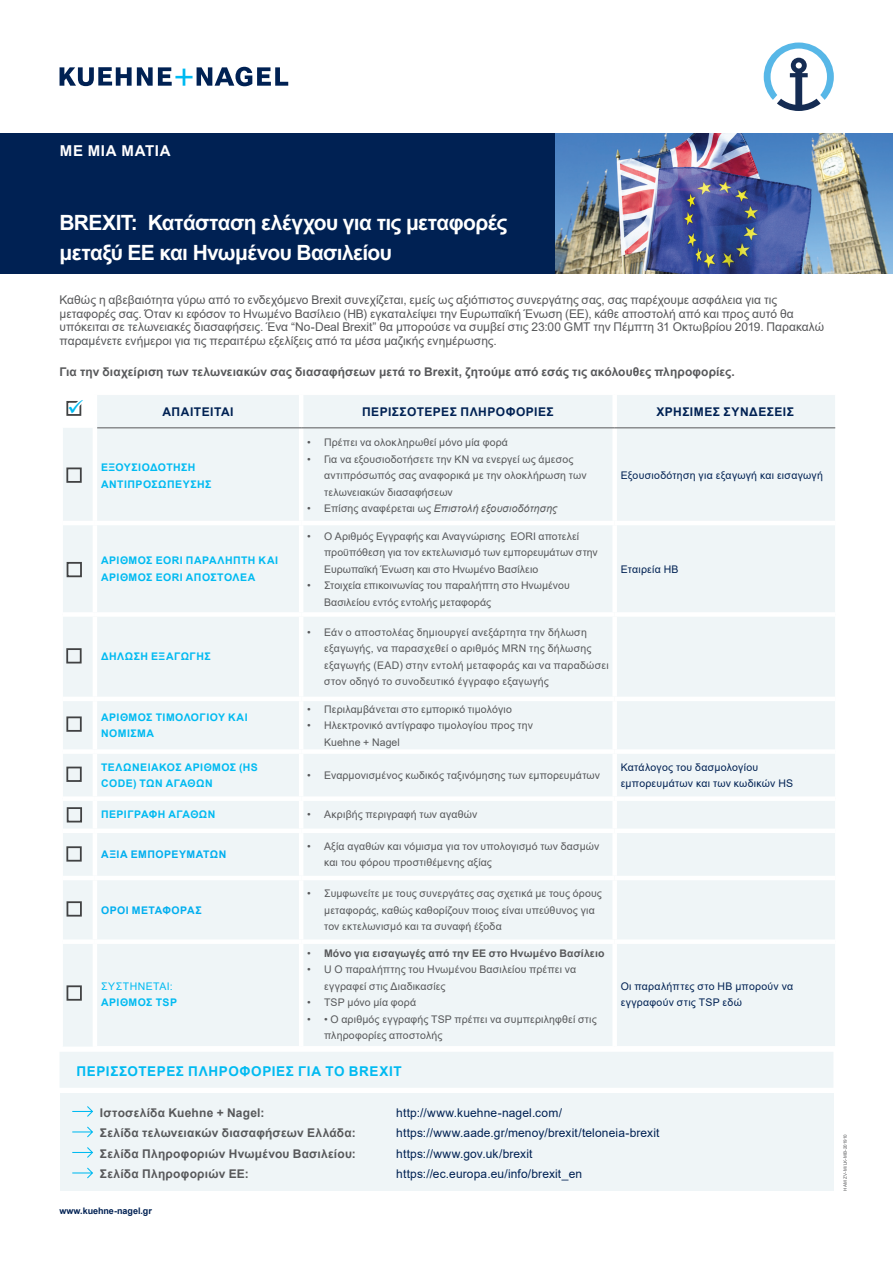
<style>
.page{position:relative;width:893px;height:1263px;background:#fff}
.page>*{position:absolute;margin:0;border:0;box-sizing:border-box;transform-origin:0 0}
.t1{font:700 21px/30px "Arial";letter-spacing:-.03em;color:#fff}
.t2{font:700 15px "Arial";letter-spacing:.05em;color:#fff}
.t3{font:700 13.5px "Arial";letter-spacing:.045em;color:#00baf1}
.t4{font:12px/13.5px "Arial";color:#57585a}
.t5{font:700 12px "Arial";letter-spacing:.01em;color:#57585a}
.t6{font:12px "Arial";letter-spacing:.01em;color:#002153}
.t7{font:700 12px "Arial";letter-spacing:.04em;color:#002153}
.t8{font:10.5px/16.5px "Arial";letter-spacing:.015em;color:#57585a}
.t9{font:700 10.5px/16.5px "Arial";letter-spacing:.045em;color:#00baf1}
.t10{font:10.5px/16.5px "Arial";letter-spacing:.025em;color:#002153}
.t11{font:700 10.5px "Arial";letter-spacing:.01em;color:#57585a}
.t12{font:italic 10.5px "Arial";letter-spacing:.015em;color:#57585a}
.t13{font:700 10.5px "Arial";letter-spacing:.045em;color:#00aeef}
.t14{font:10.5px "Arial";letter-spacing:.05em;color:#00baf1}
.t15{font:700 9px "Arial";color:#002153}
.t16{font:4.5px "Arial";letter-spacing:.03em;color:#57585a}
.s1{font-style:normal}
.s2{font-weight:400}
</style>
<div class="page">
<svg style="left:60px;top:67px;width:228px;height:19px"></svg>
<svg style="left:764px;top:43px;width:69px;height:68px"></svg>
<img style="left:554px;top:134px;width:339px;height:140px">
<div style="left:0;top:134px;width:554px;height:140px;background:#002153"></div>
<div style="left:60px;top:1052px;width:773px;height:36px;background:#eff5f7"></div>
<div style="left:60px;top:1093px;width:773px;height:98px;background:#eff5f7"></div>
<svg style="left:72px;top:1106px;width:21px;height:11px"></svg>
<svg style="left:72px;top:1126px;width:21px;height:12px"></svg>
<svg style="left:72px;top:1147px;width:21px;height:11px"></svg>
<svg style="left:72px;top:1167px;width:21px;height:12px"></svg>
<svg style="left:63px;top:395px;width:773px;height:651px"></svg>
<h2 class="t2" style="left:60px;top:140px;width:112px">ME MIA MATIA</h2>
<h1 class="t1" style="left:60px;top:208px;width:449px">BREXIT: Κατάσταση ελέγχου για τις μεταφορές μεταξύ ΕΕ και Ηνωμένου Βασιλείου</h1>
<p class="t4" style="left:60px;top:293px;width:766px">Καθώς η αβεβαιότητα γύρω από το ενδεχόμενο Brexit συνεχίζεται, εμείς ως αξιόπιστος συνεργάτης σας, σας παρέχουμε ασφάλεια για τις μεταφορές σας. Όταν κι εφόσον το Ηνωμένο Βασίλειο (ΗΒ) εγκαταλείψει την Ευρωπαϊκή Ένωση (ΕΕ), κάθε αποστολή από και προς αυτό θα υπόκειται σε τελωνειακές διασαφήσεις. Ένα “No-Deal Brexit” θα μπορούσε να συμβεί στις 23:00 GMT την Πέμπτη 31 Οκτωβρίου 2019. Παρακαλώ παραμένετε ενήμεροι για τις περαιτέρω εξελίξεις από τα μέσα μαζικής ενημέρωσης.</p>
<p class="t5" style="left:60px;top:364px;width:677px">Για την διαχείριση των τελωνειακών σας διασαφήσεων μετά το Brexit, ζητούμε από εσάς τις ακόλουθες πληροφορίες.</p>
<p class="t7" style="left:162px;top:403px;width:73px">ΑΠΑΙΤΕΙΤΑΙ</p>
<p class="t7" style="left:362px;top:403px;width:193px">ΠΕΡΙΣΣΟΤΕΡΕΣ ΠΛΗΡΟΦΟΡΙΕΣ</p>
<p class="t7" style="left:656px;top:403px;width:139px">ΧΡΗΣΙΜΕΣ ΣΥΝΔΕΣΕΙΣ</p>
<p class="t9" style="left:101px;top:459px;width:112px">ΕΞΟΥΣΙΟΔΟΤΗΣΗ<br>ΑΝΤΙΠΡΟΣΩΠΕΥΣΗΣ</p>
<p class="t9" style="left:101px;top:552px;width:178px">ΑΡΙΘΜΟΣ EORI ΠΑΡΑΛΗΠΤΗ ΚΑΙ<br>ΑΡΙΘΜΟΣ EORI ΑΠΟΣΤΟΛΕΑ</p>
<p class="t9" style="left:101px;top:649px;width:111px">ΔΗΛΩΣΗ ΕΞΑΓΩΓΗΣ</p>
<p class="t9" style="left:101px;top:709px;width:148px">ΑΡΙΘΜΟΣ ΤΙΜΟΛΟΓΙΟΥ ΚΑΙ<br>ΝΟΜΙΣΜΑ</p>
<p class="t8" style="left:307px;top:434px;width:202px">• Πρέπει να ολοκληρωθεί μόνο μία φορά</p>
<p class="t8" style="left:324px;top:451px;width:264px;text-indent:-17px">• Για να εξουσιοδοτήσετε την KN να ενεργεί ως άμεσος αντιπρόσωπός σας αναφορικά με την ολοκλήρωση των τελωνειακών διασαφήσεων</p>
<p class="t12" style="left:307px;top:502px;width:252px"><span class="s1">• Επίσης αναφέρεται ως</span> Επιστολή εξουσιοδότησης</p>
<p class="t8" style="left:324px;top:527px;width:275px;text-indent:-17px">• Ο Αριθμός Εγγραφής και Αναγνώρισης EORI αποτελεί προϋπόθεση για τον εκτελωνισμό των εμπορευμάτων στην<br>Ευρωπαϊκή Ένωση και στο Ηνωμένο Βασίλειο</p>
<p class="t8" style="left:324px;top:577px;width:247px;text-indent:-17px">• Στοιχεία επικοινωνίας του παραλήπτη στο Ηνωμένου<br>Βασιλείου εντός εντολής μεταφοράς</p>
<p class="t8" style="left:324px;top:624px;width:286px;text-indent:-17px">• Εάν ο αποστολέας δημιουργεί ανεξάρτητα την δήλωση εξαγωγής, να παρασχεθεί ο αριθμός MRN της δήλωσης εξαγωγής (EAD) στην εντολή μεταφοράς και να παραδώσει στον οδηγό το συνοδευτικό έγγραφο εξαγωγής</p>
<p class="t8" style="left:307px;top:700px;width:206px">• Περιλαμβάνεται στο εμπορικό τιμολόγιο</p>
<p class="t8" style="left:324px;top:717px;width:210px;text-indent:-17px">• Ηλεκτρονικό αντίγραφο τιμολογίου προς την<br>Kuehne + Nagel</p>
<p class="t10" style="left:621px;top:467px;width:204px">Εξουσιοδότηση για εξαγωγή και εισαγωγή</p>
<p class="t10" style="left:621px;top:560px;width:59px">Εταιρεία ΗΒ</p>
<p class="t9" style="left:101px;top:759px;width:158px">ΤΕΛΩΝΕΙΑΚΟΣ ΑΡΙΘΜΟΣ (HS<br>CODE) ΤΩΝ ΑΓΑΘΩΝ</p>
<p class="t8" style="left:307px;top:767px;width:294px">• Εναρμονισμένος κωδικός ταξινόμησης των εμπορευμάτων</p>
<p class="t10" style="left:621px;top:759px;width:174px">Κατάλογος του δασμολογίου εμπορευμάτων και των κωδικών HS</p>
<p class="t9" style="left:101px;top:807px;width:116px">ΠΕΡΙΓΡΑΦΗ ΑΓΑΘΩΝ</p>
<p class="t8" style="left:307px;top:806px;width:172px">• Ακριβής περιγραφή των αγαθών</p>
<p class="t13" style="left:101px;top:847px;width:127px">ΑΞΙΑ ΕΜΠΟΡΕΥΜΑΤΩΝ</p>
<p class="t8" style="left:324px;top:838px;width:277px;text-indent:-17px">• Αξία αγαθών και νόμισμα για τον υπολογισμό των δασμών και του φόρου προστιθέμενης αξίας</p>
<p class="t13" style="left:101px;top:902px;width:102px">ΟΡΟΙ ΜΕΤΑΦΟΡΑΣ</p>
<p class="t8" style="left:324px;top:885px;width:279px;text-indent:-17px">• Συμφωνείτε με τους συνεργάτες σας σχετικά με τους όρους μεταφοράς, καθώς καθορίζουν ποιος είναι υπεύθυνος για τον εκτελωνισμό και τα συναφή έξοδα</p>
<p class="t14" style="left:101px;top:979px;width:73px">ΣΥΣΤΗΝΕΤΑΙ:</p>
<p class="t9" style="left:101px;top:994px;width:77px">ΑΡΙΘΜΟΣ TSP</p>
<p class="t11" style="left:307px;top:945px;width:299px"><span class="s2">•</span> Μόνο για εισαγωγές από την ΕΕ στο Ηνωμένο Βασίλειο</p>
<p class="t8" style="left:324px;top:961px;width:254px;text-indent:-17px">• U Ο παραλήπτης του Ηνωμένου Βασιλείου πρέπει να εγγραφεί στις Διαδικασίες</p>
<p class="t8" style="left:307px;top:994px;width:111px">• TSP μόνο μία φορά</p>
<p class="t8" style="left:324px;top:1010px;width:274px;text-indent:-17px">• • Ο αριθμός εγγραφής TSP πρέπει να συμπεριληφθεί στις πληροφορίες αποστολής</p>
<p class="t10" style="left:621px;top:977px;width:174px">Οι παραλήπτες στο ΗΒ μπορούν να εγγραφούν στις TSP εδώ</p>
<p class="t3" style="left:77px;top:1061px;width:327px">ΠΕΡΙΣΣΟΤΕΡΕΣ ΠΛΗΡΟΦΟΡΙΕΣ ΓΙΑ ΤΟ BREXIT</p>
<p class="t5" style="left:100px;top:1104px;width:166px">Ιστοσελίδα Kuehne + Nagel:</p>
<p class="t6" style="left:396px;top:1104px;width:167px">http://www.kuehne-nagel.com/</p>
<p class="t5" style="left:100px;top:1125px;width:257px">Σελίδα τελωνειακών διασαφήσεων Ελλάδα:</p>
<p class="t6" style="left:396px;top:1125px;width:265px">https://www.aade.gr/menoy/brexit/teloneia-brexit</p>
<p class="t5" style="left:100px;top:1145px;width:258px">Σελίδα Πληροφοριών Ηνωμένου Βασιλείου:</p>
<p class="t6" style="left:396px;top:1145px;width:138px">https://www.gov.uk/brexit</p>
<p class="t5" style="left:100px;top:1166px;width:150px">Σελίδα Πληροφοριών ΕΕ:</p>
<p class="t6" style="left:396px;top:1166px;width:187px">https://ec.europa.eu/info/brexit_en</p>
<p class="t15" style="left:60px;top:1204px;width:94px">www.kuehne-nagel.gr</p>
<p class="t16" style="left:842px;top:1190px;width:58px;rotate:-90deg">HAM ZV-M/LK-MB-201910</p>
</div>
